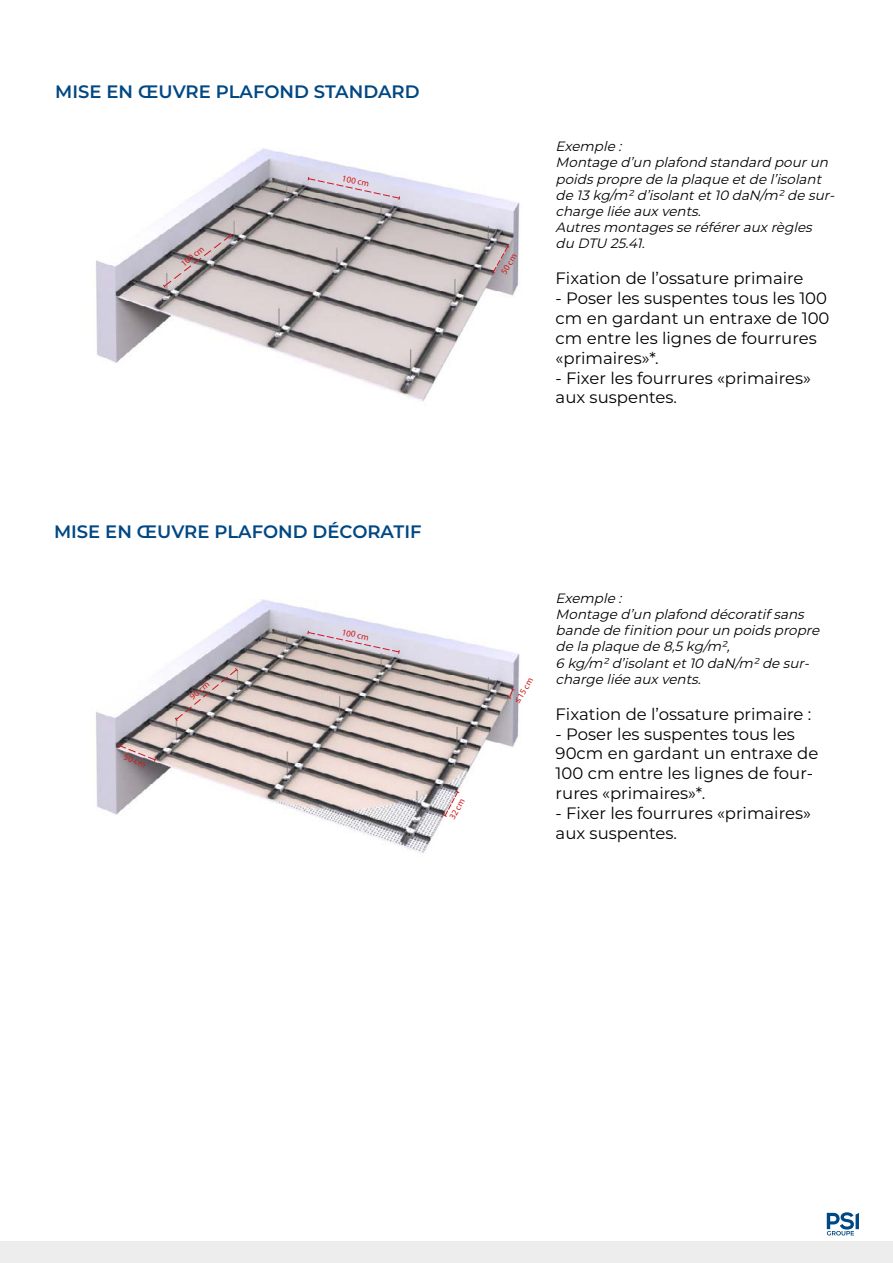
<style>
.page{position:relative;width:893px;height:1263px;background:#fff}
.page>*{position:absolute;margin:0;border:0;box-sizing:border-box;transform-origin:0 0}
.t1{font:600 18px "Montserrat";color:#004884}
.t2{font:16.5px/19.8px "Montserrat";color:#000}
.t3{font:italic 13.5px/16.2px "Montserrat";color:#000}
.t4{font:9px "Myriad Pro";color:#cd1719}
.s1{font-family:"Arial"}
</style>
<div class="page">
<img style="left:96px;top:148px;width:424px;height:254px">
<svg style="left:163px;top:233px;width:69px;height:55px;background:#aea4a5"></svg>
<svg style="left:308px;top:176px;width:92px;height:24px;background:#cac2ce"></svg>
<svg style="left:491px;top:245px;width:19px;height:29px"></svg>
<img style="left:96px;top:599px;width:424px;height:255px">
<svg style="left:307px;top:630px;width:93px;height:24px;background:#c5bac3"></svg>
<svg style="left:507px;top:688px;width:8px;height:11px"></svg>
<svg style="left:174px;top:667px;width:65px;height:55px;background:#ada0a0"></svg>
<svg style="left:443px;top:790px;width:17px;height:27px"></svg>
<svg style="left:117px;top:743px;width:40px;height:19px"></svg>
<svg style="left:827px;top:1212px;width:32px;height:23px"></svg>
<div style="left:0;top:1242px;width:893px;height:21px;background:#eeeded"></div>
<p class="t1" style="left:55px;top:79px;width:366px">MISE EN ŒUVRE PLAFOND STANDARD</p>
<p class="t4" style="left:179px;top:261px;width:29px;rotate:-40deg">100 cm</p>
<p class="t4" style="left:343px;top:172px;width:29px;rotate:12deg">100 cm</p>
<p class="t4" style="left:498px;top:271px;width:24px;rotate:-60deg">50 cm</p>
<p class="t3" style="left:556px;top:138px;width:284px">Exemple :<br>Montage d’un plafond standard pourun poidspropre de la plaque etde l’isolant de 13 kg/m²d’isolantet10 daN/m²de sur&shy;charge liée auxvents.<br>Autresmontagesse référerauxrègles du DTU 25.41.</p>
<p class="t2" style="left:556px;top:268px;width:249px">Fixation de l’ossature primaire</p>
<p class="t2" style="left:556px;top:288px;width:275px">- Poser les suspentes tous les 100 cm en gardant un entraxe de 100 cm entre les lignes de fourrures «primaires»*.</p>
<p class="t2" style="left:556px;top:367px;width:257px">- Fixer les fourrures «primaires» aux suspentes.</p>
<p class="t1" style="left:54px;top:518px;width:369px">MISE EN ŒUVRE PLAFOND DÉCORATIF</p>
<p class="t4" style="left:343px;top:626px;width:29px;rotate:12deg">100 cm</p>
<p class="t4" style="left:126px;top:751px;width:24px;rotate:21deg">50 cm</p>
<p class="t4" style="left:187px;top:694px;width:24px;rotate:-40deg">90 cm</p>
<p class="t4" style="left:512px;top:699px;width:29px;rotate:-60deg"><span class="s1">≤</span>15 cm</p>
<p class="t4" style="left:447px;top:816px;width:24px;rotate:-60deg">32 cm</p>
<p class="t3" style="left:556px;top:589px;width:269px">Exemple :<br>Montage d’un plafond décoratifsans bande de finition pourun poidspropre de la plaque de 8,5 kg/m²,<br>6 kg/m²d’isolantet10 daN/m²de sur&shy;charge liée auxvents.</p>
<p class="t2" style="left:556px;top:703px;width:257px">Fixation de l’ossature primaire :</p>
<p class="t2" style="left:556px;top:723px;width:264px">- Poser les suspentes tous les<br>90cm en gardant un entraxe de<br>100 cm entre les lignes de four&shy;rures «primaires»*.</p>
<p class="t2" style="left:556px;top:802px;width:257px">- Fixer les fourrures «primaires» aux suspentes.</p>
</div>
